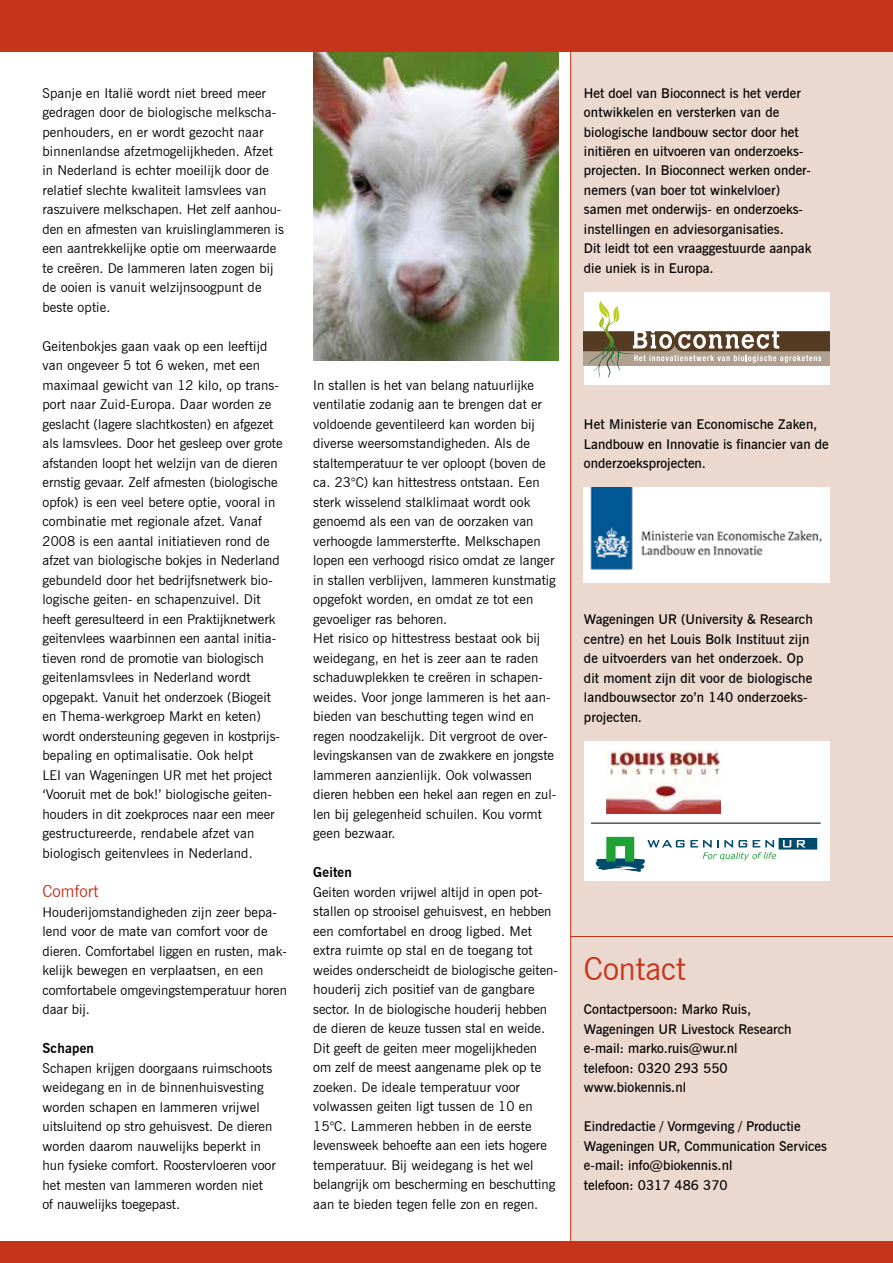
<style>
.page{position:relative;width:893px;height:1263px;background:#fff}
.page>*{position:absolute;margin:0;border:0;box-sizing:border-box;transform-origin:0 0}
.t1{font:31.5px "News Gothic BT";color:#c7341c}
.t2{font:16.5px "News Gothic BT";letter-spacing:.005em;color:#c7341c}
.t3{font:13.5px/19.5px "News Gothic BT";letter-spacing:.005em;color:#000}
.t4{font:600 13.5px/19.5px "News Gothic BT";color:#000}
.t5{font:700 13.5px "News Gothic BT";letter-spacing:.015em;color:#000}
</style>
<div class="page">
<img style="left:313px;top:51px;width:245px;height:309px">
<div style="left:570px;top:45px;width:323px;height:1203px;background:#ebd8ce"></div>
<hr style="left:570px;top:0;width:1px;height:1242px;background:#c7341c">
<div style="left:0;top:0;width:893px;height:51px;background:#c7341c"></div>
<div style="left:0;top:1242px;width:893px;height:21px;background:#c7341c"></div>
<hr style="left:570px;top:936px;width:323px;height:1px;background:#c7341c">
<div style="left:584px;top:741px;width:245px;height:140px;background:#fff"></div>
<img style="left:606px;top:750px;width:114px;height:63px">
<hr style="left:591px;top:823px;width:230px;height:1px;background:#000">
<svg style="left:595px;top:837px;width:222px;height:35px"></svg>
<div style="left:584px;top:292px;width:245px;height:93px;background:#fff"></div>
<svg style="left:584px;top:303px;width:245px;height:74px"></svg>
<img style="left:584px;top:487px;width:245px;height:95px">
<p class="t3" style="left:43px;top:83px;width:243px">Spanje en Italië wordt niet breed meer gedragen door de biologische melkscha&shy;penhouders, en er wordt gezocht naar binnenlandse afzetmogelijkheden. Afzet in Nederland is echter moeilijk door de relatief slechte kwaliteit lamsvlees van raszuivere melkschapen. Het zelf aanhou&shy;den en afmesten van kruislinglammeren is een aantrekkelijke optie om meerwaarde te creëren. De lammeren laten zogen bij de ooien is vanuit welzijnsoogpunt de beste optie.</p>
<p class="t3" style="left:43px;top:336px;width:242px">Geitenbokjes gaan vaak op een leeftijd van ongeveer 5 tot 6 weken, met een maximaal gewicht van 12 kilo, op trans&shy;port naar Zuid-Europa. Daar worden ze geslacht (lagere slachtkosten) en afgezet als lamsvlees. Door het gesleep over grote afstanden loopt het welzijn van de dieren ernstig gevaar. Zelf afmesten (biologische opfok) is een veel betere optie, vooral in combinatie met regionale afzet. Vanaf 2008 is een aantal initiatieven rond de afzet van biologische bokjes in Nederland gebundeld door het bedrijfsnetwerk bio&shy;logische geiten- en schapenzuivel. Dit heeft geresulteerd in een Praktijknetwerk geitenvlees waarbinnen een aantal initia&shy;tieven rond de promotie van biologisch geitenlamsvlees in Nederland wordt opgepakt. Vanuit het onderzoek (Biogeit en Thema-werkgroep Markt en keten) wordt ondersteuning gegeven in kostprijs&shy;bepaling en optimalisatie. Ook helpt<br>LEI van Wageningen UR met het project ‘Vooruit met de bok!’ biologische geiten&shy;houders in dit zoekproces naar een meer gestructureerde, rendabele afzet van biologisch geitenvlees in Nederland.</p>
<p class="t2" style="left:43px;top:881px;width:58px">Comfort</p>
<p class="t3" style="left:43px;top:902px;width:246px">Houderijomstandigheden zijn zeer bepa&shy;lend voor de mate van comfort voor de dieren. Comfortabel liggen en rusten, mak&shy;kelijk bewegen en verplaatsen, en een comfortabele omgevingstemperatuur horen daar bij.</p>
<p class="t5" style="left:43px;top:1040px;width:53px">Schapen</p>
<p class="t3" style="left:43px;top:1058px;width:235px">Schapen krijgen doorgaans ruimschoots weidegang en in de binnenhuisvesting worden schapen en lammeren vrijwel uitsluitend op stro gehuisvest. De dieren worden daarom nauwelijks beperkt in hun fysieke comfort. Roostervloeren voor het mesten van lammeren worden niet of nauwelijks toegepast.</p>
<p class="t4" style="left:584px;top:83px;width:229px">Het doel van Bioconnect is het verder ontwikkelen en versterken van de biologische landbouw sector door het initiëren en uitvoeren van onderzoeks&shy;projecten. In Bioconnect werken onder&shy;nemers (van boer tot winkelvloer) samen met onderwijs- en onderzoeks&shy;instellingen en adviesorganisaties.<br>Dit leidt tot een vraaggestuurde aanpak die uniek is in Europa.</p>
<p class="t3" style="left:313px;top:375px;width:244px">In stallen is het van belang natuurlijke ventilatie zodanig aan te brengen dat er voldoende geventileerd kan worden bij diverse weersomstandigheden. Als de staltemperatuur te ver oploopt (boven de ca. 23°C) kan hittestress ontstaan. Een sterk wisselend stalklimaat wordt ook genoemd als een van de oorzaken van verhoogde lammersterfte. Melkschapen lopen een verhoogd risico omdat ze langer in stallen verblijven, lammeren kunstmatig opgefokt worden, en omdat ze tot een gevoeliger ras behoren.<br>Het risico op hittestress bestaat ook bij weidegang, en het is zeer aan te raden schaduwplekken te creëren in schapen&shy;weides. Voor jonge lammeren is het aan&shy;bieden van beschutting tegen wind en regen noodzakelijk. Dit vergroot de over&shy;levingskansen van de zwakkere en jongste lammeren aanzienlijk. Ook volwassen dieren hebben een hekel aan regen en zul&shy;len bij gelegenheid schuilen. Kou vormt geen bezwaar.</p>
<p class="t5" style="left:313px;top:864px;width:40px">Geiten</p>
<p class="t3" style="left:313px;top:882px;width:246px">Geiten worden vrijwel altijd in open pot&shy;stallen op strooisel gehuisvest, en hebben een comfortabel en droog ligbed. Met extra ruimte op stal en de toegang tot weides onderscheidt de biologische geiten&shy;houderij zich positief van de gangbare sector. In de biologische houderij hebben de dieren de keuze tussen stal en weide.<br>Dit geeft de geiten meer mogelijkheden om zelf de meest aangename plek op te zoeken. De ideale temperatuur voor volwassen geiten ligt tussen de 10 en 15°C. Lammeren hebben in de eerste levensweek behoefte aan een iets hogere temperatuur. Bij weidegang is het wel belangrijk om bescherming en beschutting aan te bieden tegen felle zon en regen.</p>
<p class="t4" style="left:584px;top:414px;width:246px">Het Ministerie van Economische Zaken,<br>Landbouw en Innovatie is financier van de onderzoeksprojecten.</p>
<p class="t4" style="left:584px;top:609px;width:230px">Wageningen UR (University &amp; Research centre) en het Louis Bolk Instituut zijn de uitvoerders van het onderzoek. Op dit moment zijn dit voor de biologische landbouwsector zo’n 140 onderzoeks&shy;projecten.</p>
<h1 class="t1" style="left:584px;top:949px;width:103px">Contact</h1>
<p class="t4" style="left:584px;top:999px;width:209px">Contactpersoon: Marko Ruis,<br>Wageningen UR Livestock Research e-mail: marko.ruis@wur.nl<br>telefoon: 0320 293 550 www.biokennis.nl</p>
<p class="t4" style="left:584px;top:1116px;width:245px">Eindredactie / Vormgeving / Productie<br>Wageningen UR, Communication Services e-mail: info@biokennis.nl<br>telefoon: 0317 486 370</p>
</div>
